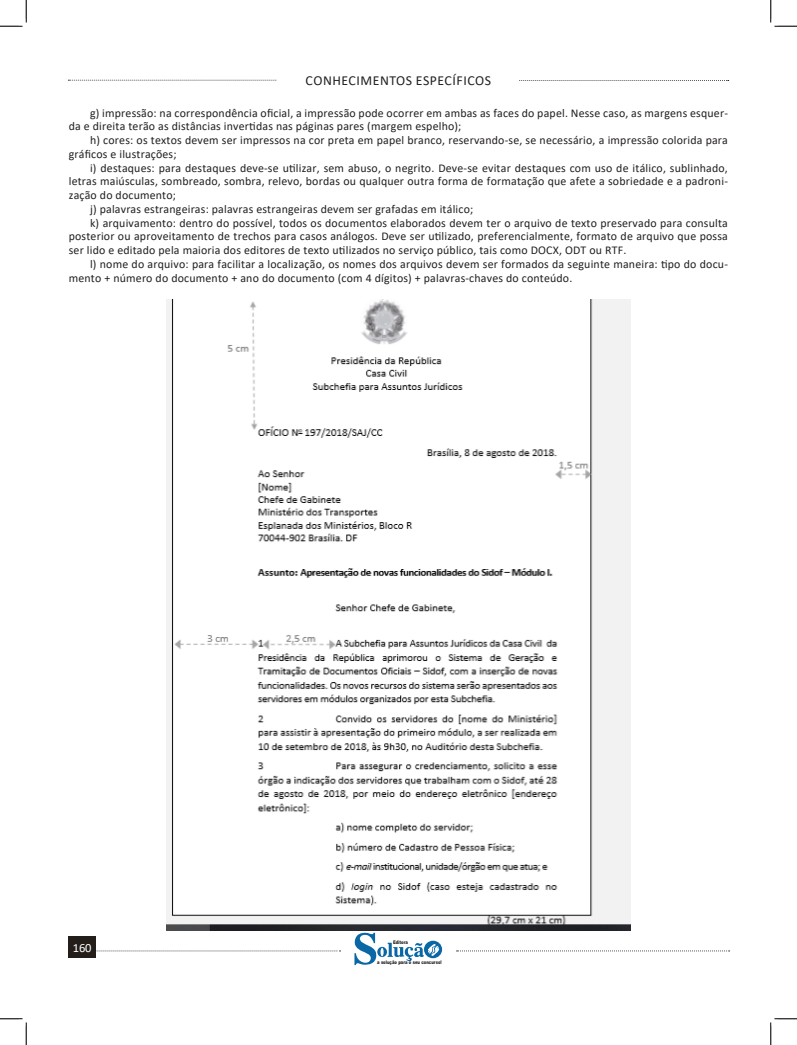
<style>
.page{position:relative;width:797px;height:1045px;background:#fff}
.page>*{position:absolute;margin:0;border:0;box-sizing:border-box;transform-origin:0 0}
.t1{font:13.75px "Calibri";letter-spacing:.04em;color:#231f20}
.t2{font:12.5px "Calibri";letter-spacing:-.02em;color:#fff}
.t3{font:11.88px/13.8px "Calibri";letter-spacing:.015em;color:#231f20}
.t4{font:900 5px "Arial";color:#231f20;scale:.76 1}
</style>
<div class="page">
<svg style="left:96px;top:950px;width:244px;height:1px"></svg>
<svg style="left:68px;top:80px;width:209px;height:1px"></svg>
<svg style="left:519px;top:80px;width:209px;height:1px"></svg>
<svg style="left:456px;top:950px;width:273px;height:1px"></svg>
<div style="left:68px;top:936px;width:28px;height:22px;background:#241e1b"></div>
<svg style="left:354px;top:930px;width:88px;height:35px"></svg>
<img style="left:167px;top:299px;width:463px;height:631px">
<svg style="left:0;top:0;width:27px;height:27px"></svg>
<svg style="left:0;top:1018px;width:27px;height:27px"></svg>
<svg style="left:770px;top:0;width:27px;height:27px"></svg>
<svg style="left:770px;top:1018px;width:27px;height:27px"></svg>
<p class="t1" style="left:305px;top:71px;width:187px">CONHECIMENTOS ESPECÍFICOS</p>
<p class="t3" style="left:69px;top:106px;width:660px;text-indent:21px">g) impressão: na correspondência oficial, a impressão pode ocorrer em ambas as faces do papel. Nesse caso, as margens esquer&shy;da e direita terão as distâncias invertidas nas páginas pares (margem espelho);</p>
<p class="t3" style="left:69px;top:133px;width:660px;text-indent:21px">h) cores: os textos devem ser impressos na cor preta em papel branco, reservando-se, se necessário, a impressão colorida para gráficos e ilustrações;</p>
<p class="t3" style="left:69px;top:161px;width:660px;text-align:justify;text-indent:21px">i) destaques: para destaques deve-se utilizar, sem abuso, o negrito. Deve-se evitar destaques com uso de itálico, sublinhado, letras maiúsculas, sombreado, sombra, relevo, bordas ou qualquer outra forma de formatação que afete a sobriedade e a padroni&shy;zação do documento;</p>
<p class="t3" style="left:90px;top:202px;width:385px">j) palavras estrangeiras: palavras estrangeiras devem ser grafadas em itálico;</p>
<p class="t3" style="left:69px;top:216px;width:660px;text-align:justify;text-indent:21px">k) arquivamento: dentro do possível, todos os documentos elaborados devem ter o arquivo de texto preservado para consulta posterior ou aproveitamento de trechos para casos análogos. Deve ser utilizado, preferencialmente, formato de arquivo que possa ser lido e editado pela maioria dos editores de texto utilizados no serviço público, tais como DOCX, ODT ou RTF.</p>
<p class="t3" style="left:69px;top:257px;width:660px;text-indent:21px">l) nome do arquivo: para facilitar a localização, os nomes dos arquivos devem ser formados da seguinte maneira: tipo do docu&shy;mento + número do documento + ano do documento (com 4 dígitos) + palavras-chaves do conteúdo.</p>
<p class="t2" style="left:73px;top:939px;width:20px">160</p>
<p class="t2" style="left:70px;top:942px;width:20px">160</p>
<p class="t4" style="left:393px;top:939px;width:21px">Editora</p>
<p class="t4" style="left:377px;top:959px;width:86px">a solução para o seu concurso!</p>
</div>
